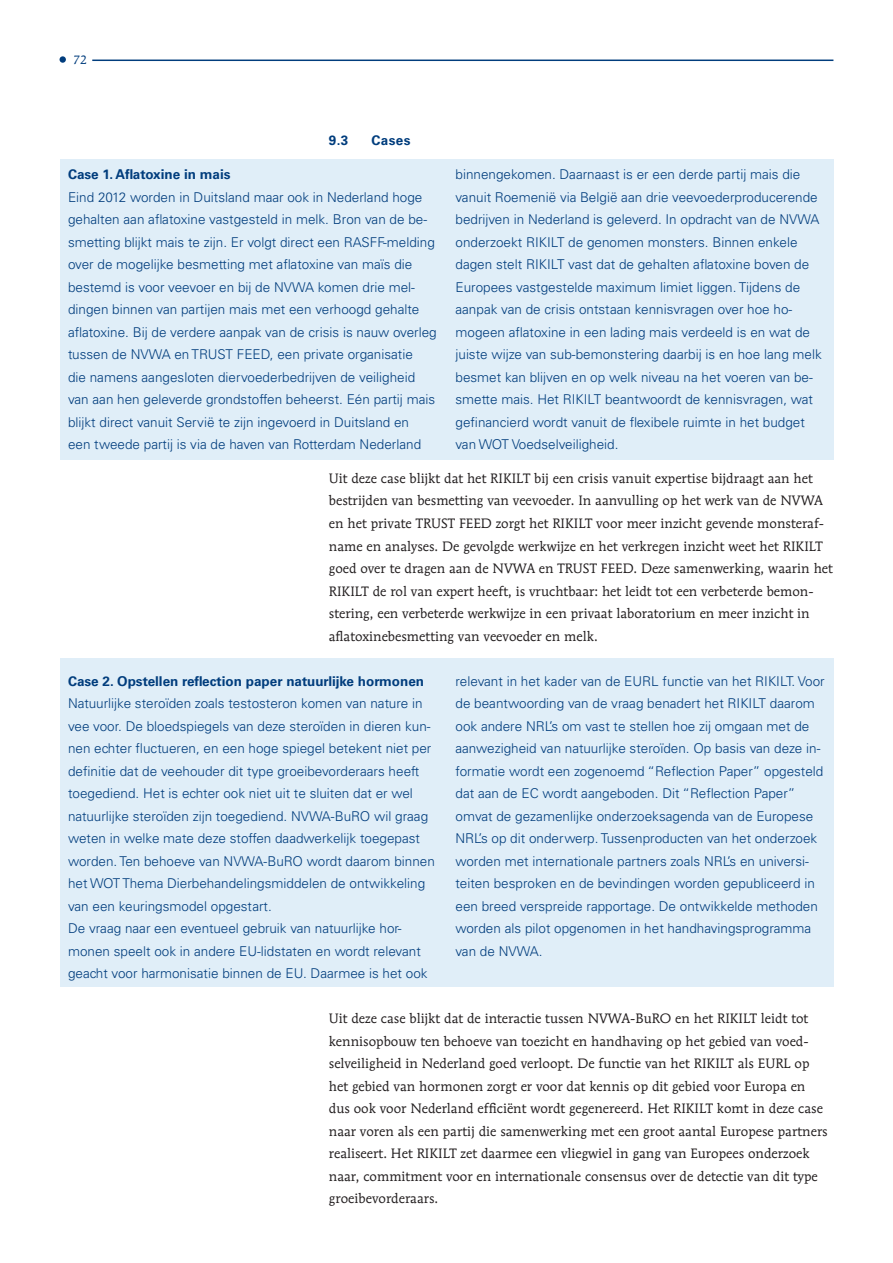
<style>
.page{position:relative;width:893px;height:1263px;background:#fff}
.page>*{position:absolute;margin:0;border:0;box-sizing:border-box;transform-origin:0 0}
.kadertekst{font:300 13.5px/22.5px "Univers LT Std";color:#013d7d}
.Brood{font:13.5px/22.5px "Mendoza Roman Std";color:#231f20}
.kadertekst_kopje{font:700 13.5px "Univers LT Std";color:#013d7d}
.Kop2{font:700 13.5px "Univers LT Std";letter-spacing:.03em;color:#013d7d}
.t1{font:12px "Mendoza Roman Std";color:#013d7d}
</style>
<div class="page">
<hr style="left:92px;top:60px;width:741px;height:1px;background:#013d7d">
<div style="left:60px;top:56px;width:6px;height:7px;background:#013d7d;border-radius:50%"></div>
<div style="left:60px;top:159px;width:773px;height:301px;background:#e0eef8"></div>
<div style="left:60px;top:658px;width:773px;height:328px;background:#e0eef8"></div>
<p class="t1" style="left:73px;top:53px;width:15px">72</p>
<p class="Kop2" style="left:329px;top:133px;width:21px">9.3</p>
<p class="Kop2" style="left:371px;top:133px;width:41px">Cases</p>
<p class="kadertekst_kopje" style="left:68px;top:167px;width:164px">Case 1. Aflatoxine in mais</p>
<p class="kadertekst" style="left:68px;top:186px;width:370px">Eind 2012 worden in Duitsland maar ook in Nederland hoge gehalten aan aflatoxine vastgesteld in melk. Bron van de be&shy;smetting blijkt mais te zijn. Er volgt direct een RASFF-melding over de mogelijke besmetting met aflatoxine van maïs die bestemd is voor veevoer en bij de NVWA komen drie mel&shy;dingen binnen van partijen mais met een verhoogd gehalte aflatoxine. Bij de verdere aanpak van de crisis is nauw overleg tussen de NVWA en TRUST FEED, een private organisatie<br>die namens aangesloten diervoederbedrijven de veiligheid van aan hen geleverde grondstoffen beheerst. Eén partij mais blijkt direct vanuit Servië te zijn ingevoerd in Duitsland en<br>een tweede partij is via de haven van Rotterdam Nederland</p>
<p class="kadertekst" style="left:455px;top:163px;width:368px">binnengekomen. Daarnaast is er een derde partij mais die vanuit Roemenië via België aan drie veevoederproducerende bedrijven in Nederland is geleverd. In opdracht van de NVWA onderzoekt RIKILT de genomen monsters. Binnen enkele dagen stelt RIKILT vast dat de gehalten aflatoxine boven de Europees vastgestelde maximum limiet liggen. Tijdens de aanpak van de crisis ontstaan kennisvragen over hoe ho&shy;mogeen aflatoxine in een lading mais verdeeld is en wat de juiste wijze van sub-bemonstering daarbij is en hoe lang melk besmet kan blijven en op welk niveau na het voeren van be&shy;smette mais. Het RIKILT beantwoordt de kennisvragen, wat gefinancierd wordt vanuit de flexibele ruimte in het budget van WOT Voedselveiligheid.</p>
<p class="Brood" style="left:329px;top:467px;width:506px">Uit deze case blijkt dat het RIKILT bij een crisis vanuit expertise bijdraagt aan het bestrijden van besmetting van veevoeder. In aanvulling op het werk van de NVWA en het private TRUST FEED zorgt het RIKILT voor meer inzicht gevende monsteraf&shy;name en analyses. De gevolgde werkwijze en het verkregen inzicht weet het RIKILT goed over te dragen aan de NVWA en TRUST FEED. Deze samenwerking, waarin het RIKILT de rol van expert heeft, is vruchtbaar: het leidt tot een verbeterde bemon&shy;stering, een verbeterde werkwijze in een privaat laboratorium en meer inzicht in aflatoxinebesmetting van veevoeder en melk.</p>
<p class="kadertekst_kopje" style="left:68px;top:673px;width:358px">Case 2. Opstellen reflection paper natuurlijke hormonen</p>
<p class="kadertekst" style="left:68px;top:692px;width:368px">Natuurlijke steroïden zoals testosteron komen van nature in vee voor. De bloedspiegels van deze steroïden in dieren kun&shy;nen echter fluctueren, en een hoge spiegel betekent niet per definitie dat de veehouder dit type groeibevorderaars heeft toegediend. Het is echter ook niet uit te sluiten dat er wel natuurlijke steroïden zijn toegediend. NVWA-BuRO wil graag weten in welke mate deze stoffen daadwerkelijk toegepast worden. Ten behoeve van NVWA-BuRO wordt daarom binnen het WOT Thema Dierbehandelingsmiddelen de ontwikkeling van een keuringsmodel opgestart.</p>
<p class="kadertekst" style="left:68px;top:917px;width:361px">De vraag naar een eventueel gebruik van natuurlijke hor&shy;monen speelt ook in andere EU-lidstaten en wordt relevant geacht voor harmonisatie binnen de EU. Daarmee is het ook</p>
<p class="kadertekst" style="left:455px;top:669px;width:371px">relevant in het kader van de EURL functie van het RIKILT. Voor de beantwoording van de vraag benadert het RIKILT daarom ook andere NRL’s om vast te stellen hoe zij omgaan met de aanwezigheid van natuurlijke steroïden. Op basis van deze in&shy;formatie wordt een zogenoemd “Reflection Paper” opgesteld dat aan de EC wordt aangeboden. Dit “Reflection Paper” omvat de gezamenlijke onderzoeksagenda van de Europese NRL’s op dit onderwerp. Tussenproducten van het onderzoek worden met internationale partners zoals NRL’s en universi&shy;teiten besproken en de bevindingen worden gepubliceerd in een breed verspreide rapportage. De ontwikkelde methoden worden als pilot opgenomen in het handhavingsprogramma van de NVWA.</p>
<p class="Brood" style="left:329px;top:1007px;width:500px">Uit deze case blijkt dat de interactie tussen NVWA-BuRO en het RIKILT leidt tot kennisopbouw ten behoeve van toezicht en handhaving op het gebied van voed&shy;selveiligheid in Nederland goed verloopt. De functie van het RIKILT als EURL op het gebied van hormonen zorgt er voor dat kennis op dit gebied voor Europa en dus ook voor Nederland efficiënt wordt gegenereerd. Het RIKILT komt in deze case naar voren als een partij die samenwerking met een groot aantal Europese partners realiseert. Het RIKILT zet daarmee een vliegwiel in gang van Europees onderzoek naar, commitment voor en internationale consensus over de detectie van dit type groeibevorderaars.</p>
</div>
